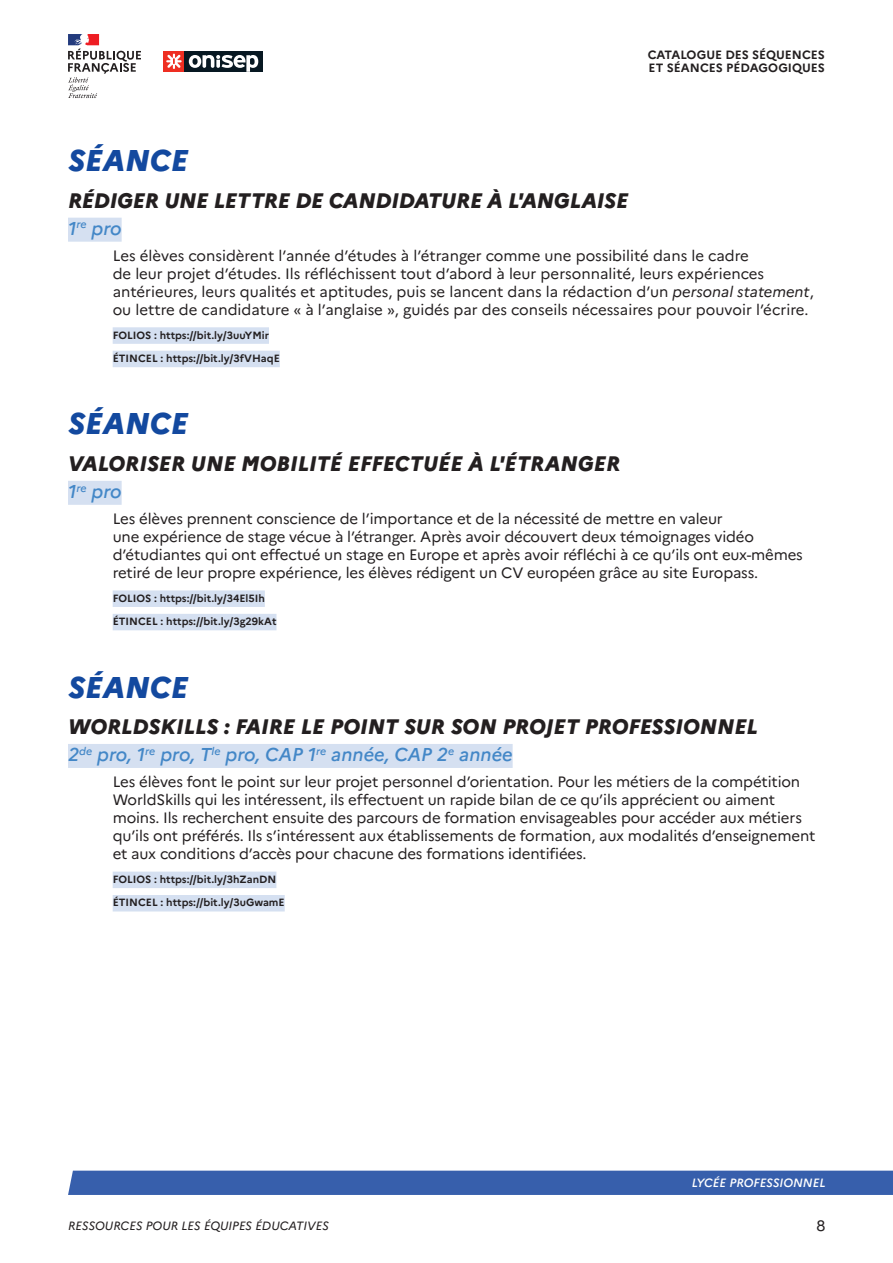
<style>
.page{position:relative;width:893px;height:1263px;background:#fff}
.page>*{position:absolute;margin:0;border:0;box-sizing:border-box;transform-origin:0 0}
.Séance{font:italic 800 30px "Marianne";color:#13499f}
.Intitule_Sequence{font:italic 800 21px "Marianne";color:#231f20}
.Niveaux{font:italic 500 18.6px "Marianne";color:#4387c7}
.Texte_Courant{font:15px/18px "Marianne";letter-spacing:-.01em;color:#231f20}
.t1{font:700 12px/13.5px "Marianne";color:#231f20}
.t2{font:italic 12px "Marianne";color:#231f20}
.t3{font:italic 500 12px "Marianne";color:#fff}
.https{font:700 10.5px "Marianne";color:#231f20}
.s1{font-style:italic}
</style>
<div class="page">
<div style="left:68px;top:1170px;width:825px;height:25px;background:#375fac"></div>
<div style="left:184px;top:51px;width:79px;height:21px;background:#071822"></div>
<svg style="left:189px;top:55px;width:69px;height:17px"></svg>
<div style="left:163px;top:51px;width:21px;height:21px;background:#ee2e22"></div>
<svg style="left:166px;top:54px;width:16px;height:15px"></svg>
<svg style="left:68px;top:34px;width:73px;height:64px"></svg>
<div style="left:68px;top:218px;width:54px;height:24px;background:#d5e0f1"></div>
<div style="left:113px;top:327px;width:156px;height:17px;background:#d5e0f1"></div>
<div style="left:113px;top:351px;width:167px;height:16px;background:#d5e0f1"></div>
<div style="left:68px;top:481px;width:54px;height:24px;background:#d5e0f1"></div>
<div style="left:113px;top:590px;width:152px;height:17px;background:#d5e0f1"></div>
<div style="left:113px;top:614px;width:163px;height:16px;background:#d5e0f1"></div>
<div style="left:68px;top:744px;width:445px;height:24px;background:#d5e0f1"></div>
<div style="left:113px;top:872px;width:163px;height:16px;background:#d5e0f1"></div>
<div style="left:113px;top:895px;width:172px;height:16px;background:#d5e0f1"></div>
<p class="t1" style="left:648px;top:48px;width:179px">CATALOGUE DES SÉQUENCES<br>ET SÉANCES PÉDAGOGIQUES</p>
<p class="Séance" style="left:68px;top:142px;width:122px">SÉANCE</p>
<p class="Intitule_Sequence" style="left:68px;top:188px;width:562px">RÉDIGER UNE LETTRE DE CANDIDATURE À L'ANGLAISE</p>
<p class="Niveaux" style="left:68px;top:217px;width:55px">1<sup>re</sup> pro</p>
<p class="Texte_Courant" style="left:113px;top:247px;width:703px">Les élèves considèrent l’année d’études à l’étranger comme une possibilité dans le cadre<br>de leur projet d’études. Ils réfléchissent tout d’abord à leur personnalité, leurs expériences antérieures, leurs qualités et aptitudes, puis se lancent dans la rédaction d’un <span class="s1">personal statement</span>, ou lettre de candidature « à l’anglaise », guidés par des conseils nécessaires pour pouvoir l’écrire.</p>
<p class="https" style="left:113px;top:328px;width:158px">FOLIOS : https://bit.ly/3uuYMir</p>
<p class="https" style="left:113px;top:352px;width:169px">ÉTINCEL : https://bit.ly/3fVHaqE</p>
<p class="Séance" style="left:68px;top:405px;width:122px">SÉANCE</p>
<p class="Intitule_Sequence" style="left:68px;top:451px;width:554px">VALORISER UNE MOBILITÉ EFFECTUÉE À L'ÉTRANGER</p>
<p class="Niveaux" style="left:68px;top:480px;width:55px">1<sup>re</sup> pro</p>
<p class="Texte_Courant" style="left:113px;top:510px;width:692px">Les élèves prennent conscience de l’importance et de la nécessité de mettre en valeur<br>une expérience de stage vécue à l’étranger. Après avoir découvert deux témoignages vidéo d’étudiantes qui ont effectué un stage en Europe et après avoir réfléchi à ce qu’ils ont eux-mêmes retiré de leur propre expérience, les élèves rédigent un CV européen grâce au site Europass.</p>
<p class="https" style="left:113px;top:591px;width:154px">FOLIOS : https://bit.ly/34El5Ih</p>
<p class="https" style="left:113px;top:615px;width:165px">ÉTINCEL : https://bit.ly/3g29kAt</p>
<p class="Séance" style="left:68px;top:669px;width:122px">SÉANCE</p>
<p class="Intitule_Sequence" style="left:68px;top:714px;width:691px">WORLDSKILLS : FAIRE LE POINT SUR SON PROJET PROFESSIONNEL</p>
<p class="Niveaux" style="left:68px;top:743px;width:446px">2<sup>de</sup> pro, 1<sup>re</sup> pro, T<sup>le</sup> pro, CAP 1<sup>re</sup> année, CAP 2<sup>e</sup> année</p>
<p class="Texte_Courant" style="left:113px;top:773px;width:704px">Les élèves font le point sur leur projet personnel d’orientation. Pour les métiers de la compétition WorldSkills qui les intéressent, ils effectuent un rapide bilan de ce qu’ils apprécient ou aiment moins. Ils recherchent ensuite des parcours de formation envisageables pour accéder aux métiers qu’ils ont préférés. Ils s’intéressent aux établissements de formation, aux modalités d’enseignement et aux conditions d’accès pour chacune des formations identifiées.</p>
<p class="https" style="left:113px;top:873px;width:165px">FOLIOS : https://bit.ly/3hZanDN</p>
<p class="https" style="left:113px;top:896px;width:174px">ÉTINCEL : https://bit.ly/3uGwamE</p>
<p class="t2" style="left:68px;top:1218px;width:262px">RESSOURCES POUR LES ÉQUIPES ÉDUCATIVES</p>
<p class="t3" style="left:692px;top:1176px;width:135px">LYCÉE PROFESSIONNEL</p>
<p class="Texte_Courant" style="left:816px;top:1217px;width:10px">8</p>
</div>
